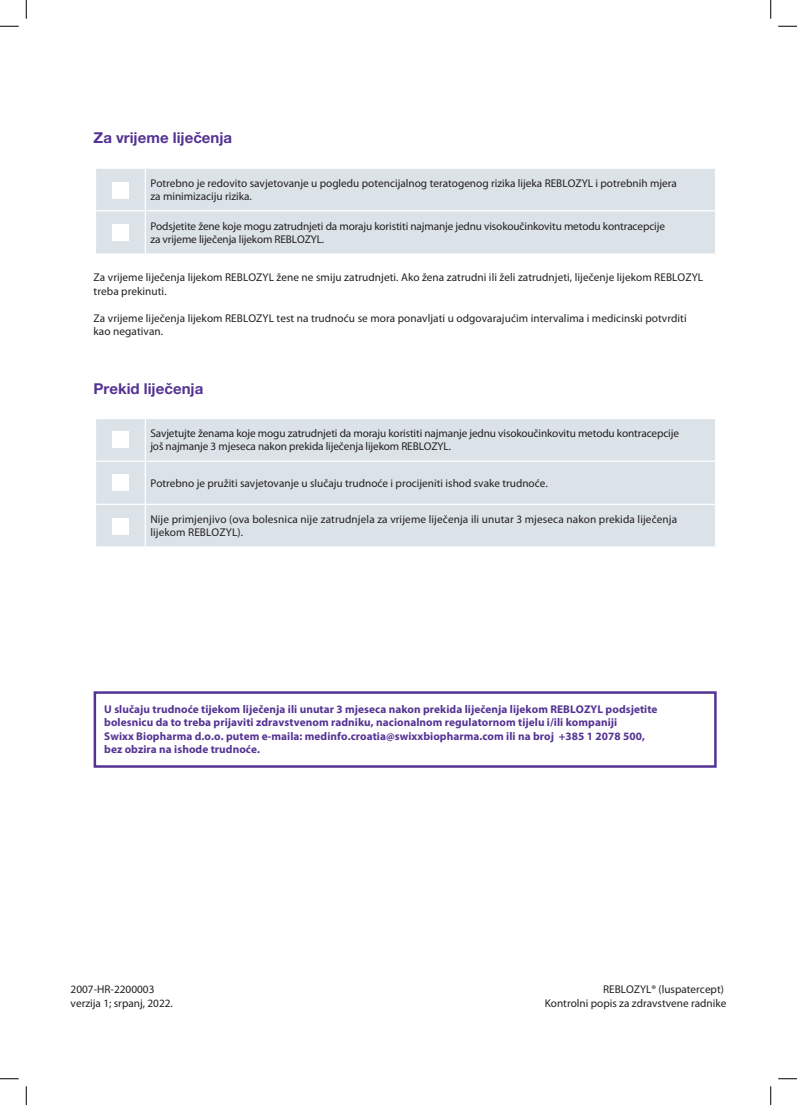
<style>
.page{position:relative;width:797px;height:1105px;background:#fff}
.page>*{position:absolute;margin:0;border:0;box-sizing:border-box;transform-origin:0 0}
.t1{font:700 15px "Helvetica Neue LT Pro";color:#553394}
.t2{font:11.25px/13.5px "Myriad Pro";color:#231f20}
.t3{font:700 11.25px/13.5px "Myriad Pro";letter-spacing:.005em;color:#553394}
</style>
<div class="page">
<div style="left:96px;top:169px;width:619px;height:84px;background:#dbe3e9"></div>
<hr style="left:145px;top:169px;width:1px;height:41px;background:#fff">
<hr style="left:96px;top:210px;width:49px;height:1px;background:#fff">
<hr style="left:145px;top:210px;width:570px;height:1px;background:#fff">
<hr style="left:145px;top:211px;width:1px;height:42px;background:#fff">
<div style="left:96px;top:419px;width:619px;height:127px;background:#dbe3e9"></div>
<hr style="left:145px;top:419px;width:1px;height:41px;background:#fff">
<hr style="left:96px;top:460px;width:49px;height:2px;background:#fff">
<hr style="left:145px;top:460px;width:570px;height:2px;background:#fff">
<hr style="left:145px;top:462px;width:1px;height:42px;background:#fff">
<hr style="left:96px;top:504px;width:49px;height:1px;background:#fff">
<hr style="left:145px;top:504px;width:570px;height:1px;background:#fff">
<hr style="left:145px;top:505px;width:1px;height:41px;background:#fff">
<div style="left:112px;top:182px;width:16px;height:16px;background:#fff"></div>
<div style="left:112px;top:431px;width:16px;height:17px;background:#fff"></div>
<div style="left:112px;top:224px;width:16px;height:17px;background:#fff"></div>
<div style="left:112px;top:474px;width:16px;height:17px;background:#fff"></div>
<div style="left:112px;top:518px;width:16px;height:17px;background:#fff"></div>
<div style="left:94px;top:691px;width:622px;height:77px;border:2px solid #553394"></div>
<svg style="left:0;top:25px;width:19px;height:2px"></svg>
<svg style="left:778px;top:25px;width:19px;height:2px"></svg>
<svg style="left:0;top:1078px;width:19px;height:1px"></svg>
<svg style="left:778px;top:1078px;width:19px;height:1px"></svg>
<svg style="left:25px;top:0;width:2px;height:19px"></svg>
<svg style="left:25px;top:1086px;width:2px;height:19px"></svg>
<svg style="left:770px;top:0;width:1px;height:19px"></svg>
<svg style="left:770px;top:1086px;width:1px;height:19px"></svg>
<h1 class="t1" style="left:94px;top:129px;width:140px">Za vrijeme liječenja</h1>
<p class="t2" style="left:150px;top:176px;width:528px">Potrebno je redovito savjetovanje u pogledu potencijalnog teratogenog rizika lijeka REBLOZYL i potrebnih mjera za minimizaciju rizika.</p>
<p class="t2" style="left:150px;top:220px;width:516px">Podsjetite žene koje mogu zatrudnjeti da moraju koristiti najmanje jednu visokoučinkovitu metodu kontracepcije za vrijeme liječenja lijekom REBLOZYL.</p>
<p class="t2" style="left:94px;top:271px;width:611px">Za vrijeme liječenja lijekom REBLOZYL žene ne smiju zatrudnjeti. Ako žena zatrudni ili želi zatrudnjeti, liječenje lijekom REBLOZYL treba prekinuti.</p>
<p class="t2" style="left:94px;top:311px;width:594px">Za vrijeme liječenja lijekom REBLOZYL test na trudnoću se mora ponavljati u odgovarajućim intervalima i medicinski potvrditi kao negativan.</p>
<h1 class="t1" style="left:94px;top:379px;width:111px">Prekid liječenja</h1>
<p class="t2" style="left:150px;top:427px;width:530px">Savjetujte ženama koje mogu zatrudnjeti da moraju koristiti najmanje jednu visokoučinkovitu metodu kontracepcije još najmanje 3 mjeseca nakon prekida liječenja lijekom REBLOZYL.</p>
<p class="t2" style="left:150px;top:477px;width:399px">Potrebno je pružiti savjetovanje u slučaju trudnoće i procijeniti ishod svake trudnoće.</p>
<p class="t2" style="left:150px;top:512px;width:528px">Nije primjenjivo (ova bolesnica nije zatrudnjela za vrijeme liječenja ili unutar 3 mjeseca nakon prekida liječenja lijekom REBLOZYL).</p>
<p class="t3" style="left:104px;top:702px;width:555px">U slučaju trudnoće tijekom liječenja ili unutar 3 mjeseca nakon prekida liječenja lijekom REBLOZYL podsjetite bolesnicu da to treba prijaviti zdravstvenom radniku, nacionalnom regulatornom tijelu i/ili kompaniji<br>Swixx Biopharma d.o.o. putem e-maila: medinfo.croatia@swixxbiopharma.com ili na broj +385 1 2078 500, bez obzira na ishode trudnoće.</p>
<p class="t2" style="left:71px;top:983px;width:104px">2007-HR-2200003 verzija 1; srpanj, 2022.</p>
<p class="t2" style="left:545px;top:983px;width:183px;text-align:right">REBLOZYL® (luspatercept)<br>Kontrolni popis za zdravstvene radnike</p>
</div>
